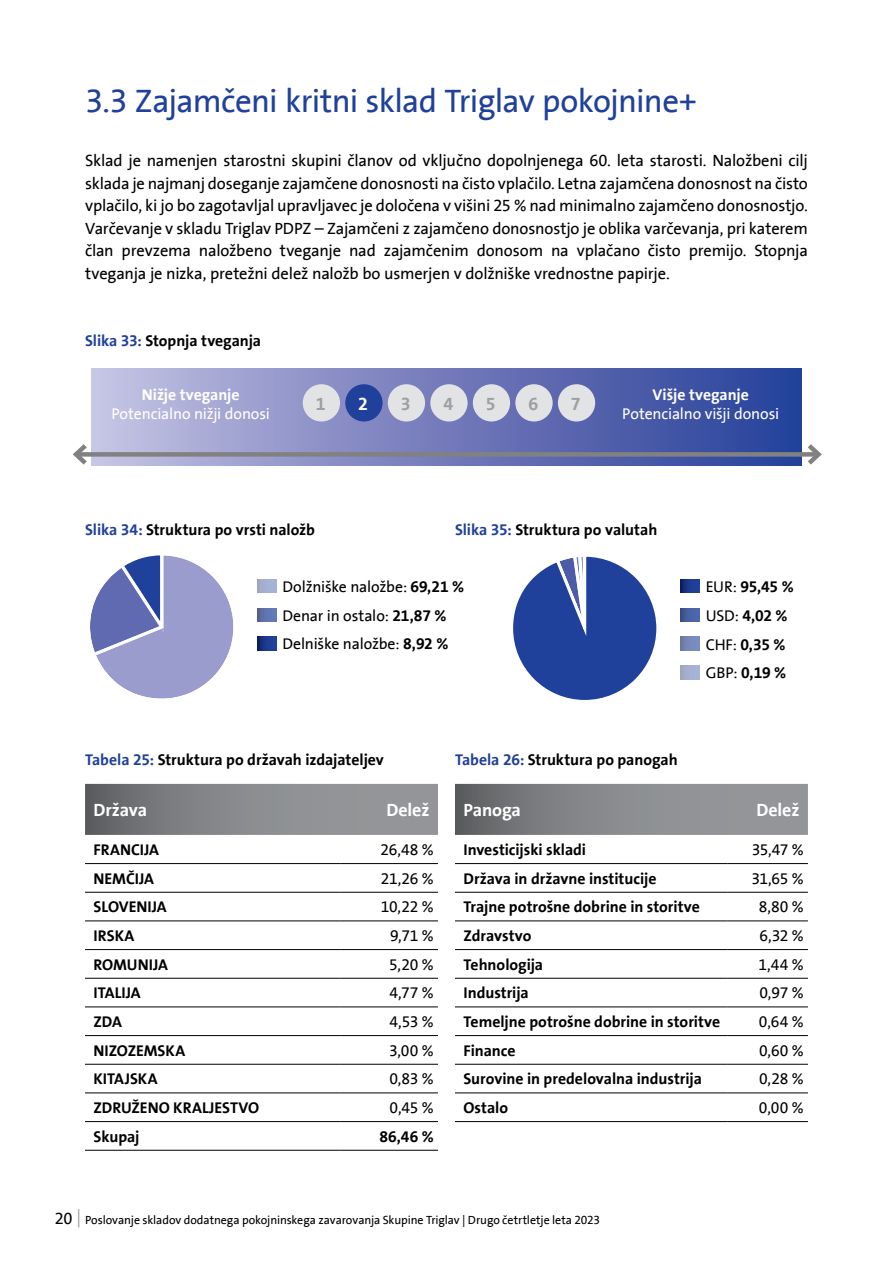
<style>
.page{position:relative;width:893px;height:1263px;background:#fff}
.page>*{position:absolute;margin:0;border:0;box-sizing:border-box;transform-origin:0 0}
.t1{font:33px "Triglav The Sans";letter-spacing:-.025em;color:#20419b}
.t2{font:700 18px "Triglav The Sans";letter-spacing:-.005em;color:#fff}
.t3{font:700 18px "Triglav The Sans";color:#9d9fa2}
.t4{font:16.5px/22.5px "Triglav The Sans";letter-spacing:-.01em;color:#000;text-align:justify}
.t5{font:700 15.75px/28.8px "Triglav The Sans";letter-spacing:-.005em;color:#000}
.t6{font:15.75px/28.8px "Triglav The Sans";letter-spacing:-.015em;color:#000}
.t7{font:15.75px "Triglav The Sans";letter-spacing:-.01em;color:#fff}
.t8{font:700 15.75px "Triglav The Sans";letter-spacing:-.005em;color:#fff}
.t9{font:12px "Triglav The Sans";letter-spacing:-.01em;color:#000}
.s1{color:#20419b}
.s2{font-weight:700}
.s3{font-weight:400}
.s4{font-size:16.5px}
</style>
<div class="page">
<svg style="left:78px;top:1209px;width:1px;height:18px"></svg>
<div style="left:91px;top:369px;width:710px;height:96px;background:linear-gradient(to right,#c4bfe1,#253c97)"></div>
<div style="left:76px;top:452px;width:742px;height:5px;background:#828181"></div>
<svg style="left:72px;top:439px;width:20px;height:27px"></svg>
<svg style="left:803px;top:444px;width:19px;height:21px"></svg>
<div style="left:303px;top:384px;width:37px;height:37px;background:#e2e3e4;border-radius:50%"></div>
<div style="left:430px;top:384px;width:38px;height:37px;background:#e2e3e4;border-radius:50%"></div>
<div style="left:388px;top:384px;width:37px;height:37px;background:#e2e3e4;border-radius:50%"></div>
<div style="left:473px;top:384px;width:37px;height:37px;background:#e2e3e4;border-radius:50%"></div>
<div style="left:515px;top:384px;width:38px;height:37px;background:#e2e3e4;border-radius:50%"></div>
<div style="left:558px;top:384px;width:37px;height:37px;background:#e2e3e4;border-radius:50%"></div>
<svg style="left:258px;top:637px;width:18px;height:13px"></svg>
<svg style="left:85px;top:784px;width:353px;height:51px;background:#848689"></svg>
<hr style="left:85px;top:863px;width:255px;height:1px;background:#000">
<hr style="left:340px;top:863px;width:98px;height:1px;background:#000">
<hr style="left:85px;top:892px;width:255px;height:1px;background:#000">
<hr style="left:340px;top:892px;width:98px;height:1px;background:#000">
<hr style="left:85px;top:921px;width:255px;height:1px;background:#000">
<hr style="left:340px;top:921px;width:98px;height:1px;background:#000">
<hr style="left:85px;top:949px;width:255px;height:1px;background:#000">
<hr style="left:340px;top:949px;width:98px;height:1px;background:#000">
<hr style="left:85px;top:978px;width:255px;height:1px;background:#000">
<hr style="left:340px;top:978px;width:98px;height:1px;background:#000">
<hr style="left:85px;top:1007px;width:255px;height:1px;background:#000">
<hr style="left:340px;top:1007px;width:98px;height:1px;background:#000">
<hr style="left:85px;top:1035px;width:255px;height:1px;background:#000">
<hr style="left:340px;top:1035px;width:98px;height:1px;background:#000">
<hr style="left:85px;top:1064px;width:255px;height:1px;background:#000">
<hr style="left:340px;top:1064px;width:98px;height:1px;background:#000">
<hr style="left:85px;top:1093px;width:255px;height:1px;background:#000">
<hr style="left:340px;top:1093px;width:98px;height:1px;background:#000">
<hr style="left:85px;top:1121px;width:255px;height:1px;background:#000">
<hr style="left:340px;top:1121px;width:98px;height:1px;background:#000">
<hr style="left:85px;top:1150px;width:255px;height:1px;background:#000">
<hr style="left:340px;top:1150px;width:98px;height:1px;background:#000">
<svg style="left:455px;top:784px;width:353px;height:51px;background:#848689"></svg>
<hr style="left:455px;top:863px;width:272px;height:1px;background:#000">
<hr style="left:727px;top:863px;width:81px;height:1px;background:#000">
<hr style="left:455px;top:892px;width:272px;height:1px;background:#000">
<hr style="left:727px;top:892px;width:81px;height:1px;background:#000">
<hr style="left:455px;top:921px;width:272px;height:1px;background:#000">
<hr style="left:727px;top:921px;width:81px;height:1px;background:#000">
<hr style="left:455px;top:949px;width:272px;height:1px;background:#000">
<hr style="left:727px;top:949px;width:81px;height:1px;background:#000">
<hr style="left:455px;top:978px;width:272px;height:1px;background:#000">
<hr style="left:727px;top:978px;width:81px;height:1px;background:#000">
<hr style="left:455px;top:1007px;width:272px;height:1px;background:#000">
<hr style="left:727px;top:1007px;width:81px;height:1px;background:#000">
<hr style="left:455px;top:1035px;width:272px;height:1px;background:#000">
<hr style="left:727px;top:1035px;width:81px;height:1px;background:#000">
<hr style="left:455px;top:1064px;width:272px;height:1px;background:#000">
<hr style="left:727px;top:1064px;width:81px;height:1px;background:#000">
<hr style="left:455px;top:1093px;width:272px;height:1px;background:#000">
<hr style="left:727px;top:1093px;width:81px;height:1px;background:#000">
<hr style="left:455px;top:1121px;width:272px;height:1px;background:#000">
<hr style="left:727px;top:1121px;width:81px;height:1px;background:#000">
<div style="left:345px;top:384px;width:38px;height:37px;background:#20419b;border-radius:50%"></div>
<svg style="left:258px;top:579px;width:18px;height:14px"></svg>
<svg style="left:258px;top:608px;width:18px;height:14px"></svg>
<svg style="left:681px;top:666px;width:18px;height:13px"></svg>
<svg style="left:681px;top:608px;width:18px;height:14px"></svg>
<svg style="left:681px;top:637px;width:18px;height:13px"></svg>
<svg style="left:681px;top:579px;width:18px;height:14px"></svg>
<svg style="left:513px;top:556px;width:144px;height:144px"></svg>
<svg style="left:90px;top:555px;width:144px;height:144px"></svg>
<h1 class="t1" style="left:85px;top:83px;width:613px">3.3 Zajamčeni kritni sklad Triglav pokojnine+</h1>
<p class="t4" style="left:85px;top:150px;width:724px">Sklad je namenjen starostni skupini članov od vključno dopolnjenega 60. leta starosti. Naložbeni cilj sklada je najmanj doseganje zajamčene donosnosti na čisto vplačilo. Letna zajamčena donosnost na čisto vplačilo, ki jo bo zagotavljal upravljavec je določena v višini 25 % nad minimalno zajamčeno donosnostjo.<br>Varčevanje v skladu Triglav PDPZ – Zajamčeni z zajamčeno donosnostjo je oblika varčevanja, pri katerem član prevzema naložbeno tveganje nad zajamčenim donosom na vplačano čisto premijo. Stopnja tveganja je nizka, pretežni delež naložb bo usmerjen v dolžniške vrednostne papirje.</p>
<p class="t5" style="left:85px;top:327px;width:178px"><span class="s1">Slika 33:</span> Stopnja tveganja</p>
<p class="t8" style="left:142px;top:386px;width:99px">Nižje tveganje</p>
<p class="t7" style="left:112px;top:405px;width:160px">Potencialno nižji donosi</p>
<p class="t3" style="left:316px;top:393px;width:11px">1</p>
<p class="t3" style="left:401px;top:393px;width:11px">3</p>
<p class="t3" style="left:443px;top:393px;width:11px">4</p>
<p class="t3" style="left:486px;top:393px;width:11px">5</p>
<p class="t3" style="left:528px;top:393px;width:11px">6</p>
<p class="t3" style="left:571px;top:393px;width:11px">7</p>
<p class="t2" style="left:358px;top:393px;width:11px">2</p>
<p class="t8" style="left:653px;top:386px;width:98px">Višje tveganje</p>
<p class="t7" style="left:622px;top:405px;width:159px">Potencialno višji donosi</p>
<p class="t5" style="left:85px;top:516px;width:232px"><span class="s1">Slika 34:</span> Struktura po vrsti naložb</p>
<p class="t5" style="left:455px;top:516px;width:204px"><span class="s1">Slika 35:</span> Struktura po valutah</p>
<p class="t6" style="left:283px;top:573px;width:183px">Dolžniške naložbe: <span class="s2">69,21 %</span></p>
<p class="t6" style="left:283px;top:601px;width:167px">Denar in ostalo: <span class="s2">21,87 %<br></span>Delniške naložbe: <span class="s2">8,92 %</span></p>
<p class="t5" style="left:85px;top:745px;width:300px"><span class="s1">Tabela 25:</span> Struktura po državah izdajateljev</p>
<p class="t5" style="left:455px;top:745px;width:224px"><span class="s1">Tabela 26:</span> Struktura po panogah</p>
<p class="t5" style="left:706px;top:572px;width:89px"><span class="s3">EUR:</span> 95,45 %<br><span class="s3">USD:</span> 4,02 %</p>
<p class="t5" style="left:706px;top:630px;width:82px"><span class="s3">CHF:</span> 0,35 %<br><span class="s3">GBP:</span> 0,19 %</p>
<p class="t2" style="left:94px;top:800px;width:55px">Država</p>
<p class="t2" style="left:386px;top:800px;width:45px">Delež</p>
<p class="t5" style="left:94px;top:835px;width:67px">FRANCIJA</p>
<p class="t6" style="left:381px;top:836px;width:55px">26,48 %</p>
<p class="t5" style="left:94px;top:864px;width:62px">NEMČIJA</p>
<p class="t6" style="left:381px;top:864px;width:55px">21,26 %</p>
<p class="t5" style="left:94px;top:893px;width:75px">SLOVENIJA</p>
<p class="t6" style="left:381px;top:893px;width:54px">10,22 %</p>
<p class="t5" style="left:94px;top:921px;width:42px">IRSKA</p>
<p class="t6" style="left:390px;top:922px;width:45px">9,71 %</p>
<p class="t5" style="left:94px;top:950px;width:76px">ROMUNIJA</p>
<p class="t6" style="left:389px;top:950px;width:46px">5,20 %</p>
<p class="t5" style="left:94px;top:979px;width:49px">ITALIJA</p>
<p class="t6" style="left:389px;top:979px;width:46px">4,77 %</p>
<p class="t5" style="left:94px;top:1007px;width:30px">ZDA</p>
<p class="t6" style="left:390px;top:1008px;width:46px">4,53 %</p>
<p class="t5" style="left:94px;top:1036px;width:93px">NIZOZEMSKA</p>
<p class="t6" style="left:389px;top:1036px;width:46px">3,00 %</p>
<p class="t5" style="left:94px;top:1065px;width:66px">KITAJSKA</p>
<p class="t6" style="left:389px;top:1065px;width:46px">0,83 %</p>
<p class="t5" style="left:94px;top:1093px;width:167px">ZDRUŽENO KRALJESTVO</p>
<p class="t6" style="left:390px;top:1094px;width:46px">0,45 %</p>
<p class="t5" style="left:94px;top:1122px;width:47px">Skupaj</p>
<p class="t5" style="left:380px;top:1122px;width:56px">86,46 %</p>
<p class="t2" style="left:463px;top:800px;width:59px">Panoga</p>
<p class="t2" style="left:756px;top:800px;width:45px">Delež</p>
<p class="t5" style="left:463px;top:835px;width:124px">Investicijski skladi</p>
<p class="t6" style="left:752px;top:836px;width:53px">35,47 %</p>
<p class="t5" style="left:463px;top:864px;width:194px">Država in državne institucije</p>
<p class="t6" style="left:751px;top:864px;width:54px">31,65 %</p>
<p class="t5" style="left:463px;top:893px;width:238px">Trajne potrošne dobrine in storitve</p>
<p class="t6" style="left:759px;top:893px;width:46px">8,80 %</p>
<p class="t5" style="left:463px;top:921px;width:69px">Zdravstvo</p>
<p class="t6" style="left:759px;top:922px;width:46px">6,32 %</p>
<p class="t5" style="left:463px;top:950px;width:81px">Tehnologija</p>
<p class="t6" style="left:758px;top:950px;width:47px">1,44 %</p>
<p class="t5" style="left:463px;top:979px;width:67px">Industrija</p>
<p class="t6" style="left:759px;top:979px;width:46px">0,97 %</p>
<p class="t5" style="left:463px;top:1007px;width:258px">Temeljne potrošne dobrine in storitve</p>
<p class="t6" style="left:759px;top:1008px;width:46px">0,64 %</p>
<p class="t5" style="left:463px;top:1036px;width:54px">Finance</p>
<p class="t6" style="left:759px;top:1036px;width:46px">0,60 %</p>
<p class="t5" style="left:463px;top:1065px;width:240px">Surovine in predelovalna industrija</p>
<p class="t6" style="left:759px;top:1065px;width:46px">0,28 %</p>
<p class="t5" style="left:463px;top:1093px;width:46px">Ostalo</p>
<p class="t6" style="left:759px;top:1094px;width:46px">0,00 %</p>
<p class="t9" style="left:55px;top:1213px;width:547px"><span class="s4">20</span> Poslovanje skladov dodatnega pokojninskega zavarovanja Skupine Triglav | Drugo četrtletje leta 2023</p>
</div>
